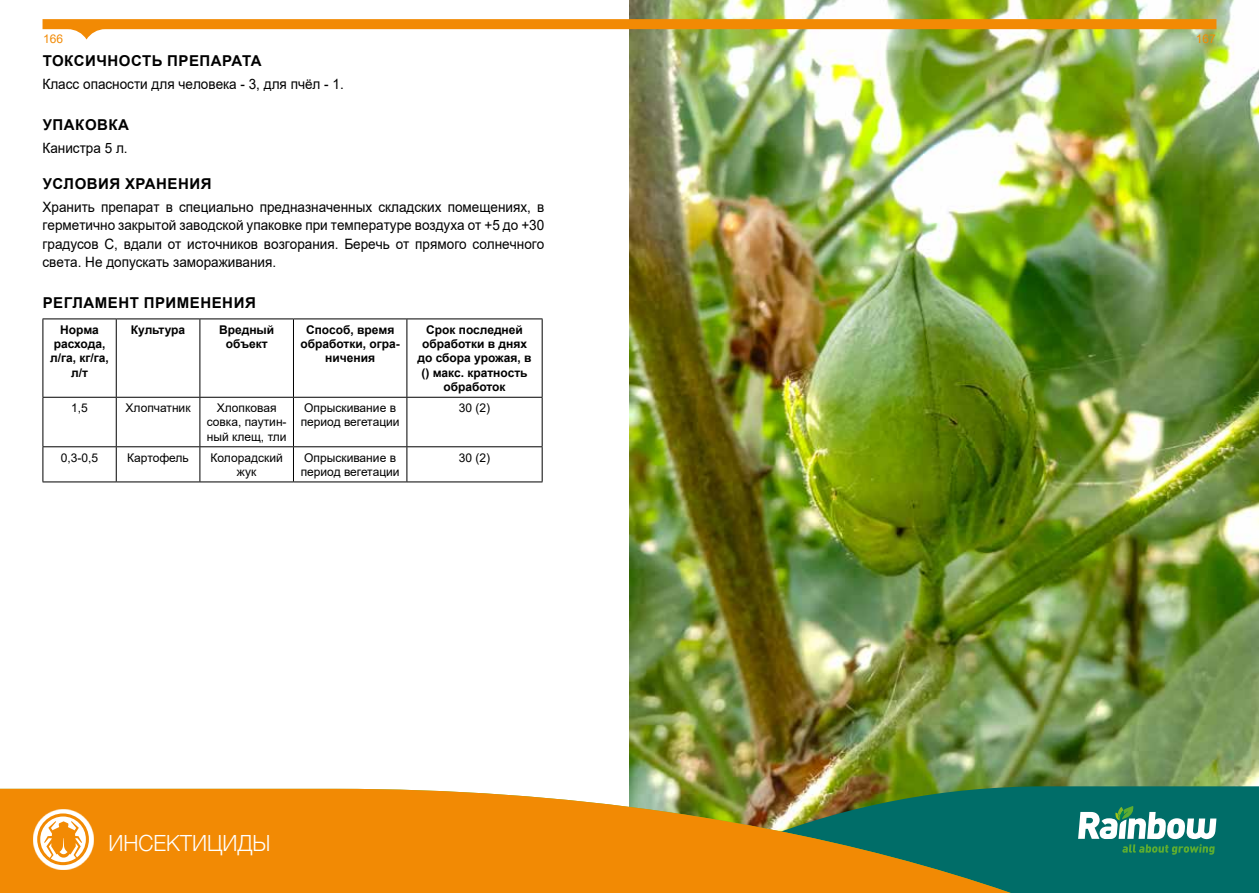
<style>
.page{position:relative;width:1259px;height:893px;background:#fff}
.page>*{position:absolute;margin:0;border:0;box-sizing:border-box;transform-origin:0 0}
.t1{font:300 22.5px "Helvetica Neue Cyr";color:#fff;scale:.95 1}
.t2{font:700 15px "Arial";letter-spacing:.035em;color:#000}
.t3{font:14.25px/18.6px "Arial";color:#000;text-align:justify;scale:.95 1}
.t4{font:700 12px/14.4px "Arial";color:#000;text-align:center}
.t5{font:12px/14.4px "Arial";color:#000;text-align:center}
.t6{font:12px "Arial";color:#f28a04}
</style>
<div class="page">
<img style="left:629px;top:0;width:630px;height:786px">
<svg style="left:310px;top:786px;width:949px;height:3px"></svg>
<svg style="left:0;top:789px;width:1259px;height:104px;fill:#f28a04"></svg>
<svg style="left:43px;top:19px;width:1173px;height:21px"></svg>
<svg style="left:33px;top:809px;width:60px;height:61px"></svg>
<svg style="left:37px;top:813px;width:52px;height:52px"></svg>
<hr style="left:43px;top:319px;width:73px;height:1px;background:#000">
<hr style="left:43px;top:319px;width:1px;height:78px;background:#000">
<hr style="left:116px;top:319px;width:84px;height:1px;background:#000">
<hr style="left:116px;top:319px;width:1px;height:78px;background:#000">
<hr style="left:200px;top:319px;width:93px;height:1px;background:#000">
<hr style="left:199px;top:319px;width:1px;height:78px;background:#000">
<hr style="left:293px;top:319px;width:114px;height:1px;background:#000">
<hr style="left:293px;top:319px;width:1px;height:78px;background:#000">
<hr style="left:407px;top:319px;width:135px;height:1px;background:#000">
<hr style="left:406px;top:319px;width:1px;height:78px;background:#000">
<hr style="left:542px;top:319px;width:1px;height:78px;background:#000">
<hr style="left:43px;top:397px;width:73px;height:1px;background:#000">
<hr style="left:43px;top:398px;width:1px;height:48px;background:#000">
<hr style="left:116px;top:397px;width:84px;height:1px;background:#000">
<hr style="left:116px;top:398px;width:1px;height:48px;background:#000">
<hr style="left:200px;top:397px;width:93px;height:1px;background:#000">
<hr style="left:199px;top:398px;width:1px;height:48px;background:#000">
<hr style="left:293px;top:397px;width:114px;height:1px;background:#000">
<hr style="left:293px;top:398px;width:1px;height:48px;background:#000">
<hr style="left:407px;top:397px;width:135px;height:1px;background:#000">
<hr style="left:406px;top:398px;width:1px;height:48px;background:#000">
<hr style="left:542px;top:398px;width:1px;height:48px;background:#000">
<hr style="left:43px;top:446px;width:73px;height:1px;background:#000">
<hr style="left:43px;top:447px;width:1px;height:35px;background:#000">
<hr style="left:116px;top:446px;width:84px;height:1px;background:#000">
<hr style="left:116px;top:447px;width:1px;height:35px;background:#000">
<hr style="left:200px;top:446px;width:93px;height:1px;background:#000">
<hr style="left:199px;top:447px;width:1px;height:35px;background:#000">
<hr style="left:293px;top:446px;width:114px;height:1px;background:#000">
<hr style="left:293px;top:447px;width:1px;height:35px;background:#000">
<hr style="left:407px;top:446px;width:135px;height:1px;background:#000">
<hr style="left:406px;top:447px;width:1px;height:35px;background:#000">
<hr style="left:542px;top:447px;width:1px;height:35px;background:#000">
<hr style="left:43px;top:482px;width:73px;height:1px;background:#000">
<hr style="left:116px;top:482px;width:84px;height:1px;background:#000">
<hr style="left:200px;top:482px;width:93px;height:1px;background:#000">
<hr style="left:293px;top:482px;width:114px;height:1px;background:#000">
<hr style="left:407px;top:482px;width:135px;height:1px;background:#000">
<p class="t6" style="left:43px;top:30px;width:22px">166</p>
<p class="t6" style="left:1196px;top:30px;width:22px">167</p>
<p class="t2" style="left:43px;top:50px;width:220px">ТОКСИЧНОСТЬ ПРЕПАРАТА</p>
<p class="t3" style="left:43px;top:75px;width:319px">Класс опасности для человека - 3, для пчёл - 1.</p>
<p class="t2" style="left:43px;top:114px;width:88px">УПАКОВКА</p>
<p class="t3" style="left:43px;top:138px;width:91px">Канистра 5 л.</p>
<p class="t2" style="left:43px;top:173px;width:170px">УСЛОВИЯ ХРАНЕНИЯ</p>
<p class="t3" style="left:43px;top:197px;width:530px">Хранить препарат в специально предназначенных складских помещениях, в герметично закрытой заводской упаковке при температуре воздуха от +5 до +30 градусов С, вдали от источников возгорания. Беречь от прямого солнечного света. Не допускать замораживания.</p>
<p class="t2" style="left:43px;top:292px;width:214px">РЕГЛАМЕНТ ПРИМЕНЕНИЯ</p>
<p class="t4" style="left:50px;top:322px;width:60px">Норма расхода, л/га, кг/га, л/т</p>
<p class="t4" style="left:131px;top:322px;width:56px">Культура</p>
<p class="t4" style="left:219px;top:322px;width:57px">Вредный объект</p>
<p class="t4" style="left:300px;top:322px;width:101px">Способ, время обработки, огра&shy;ничения</p>
<p class="t4" style="left:417px;top:322px;width:116px">Срок последней обработки в днях до сбора урожая, в () макс. кратность обработок</p>
<p class="t5" style="left:71px;top:400px;width:18px">1,5</p>
<p class="t5" style="left:125px;top:400px;width:67px">Хлопчатник</p>
<p class="t5" style="left:207px;top:400px;width:81px">Хлопковая совка, паутин&shy;ный клещ, тли</p>
<p class="t5" style="left:301px;top:400px;width:100px;text-align:left">Опрыскивание в период вегетации</p>
<p class="t5" style="left:459px;top:400px;width:33px">30 (2)</p>
<p class="t5" style="left:61px;top:450px;width:39px">0,3-0,5</p>
<p class="t5" style="left:127px;top:450px;width:63px">Картофель</p>
<p class="t5" style="left:210px;top:450px;width:74px">Колорадский жук</p>
<p class="t5" style="left:301px;top:450px;width:100px;text-align:left">Опрыскивание в период вегетации</p>
<p class="t5" style="left:459px;top:450px;width:33px">30 (2)</p>
<h1 class="t1" style="left:108px;top:830px;width:172px">ИНСЕКТИЦИДЫ</h1>
</div>
